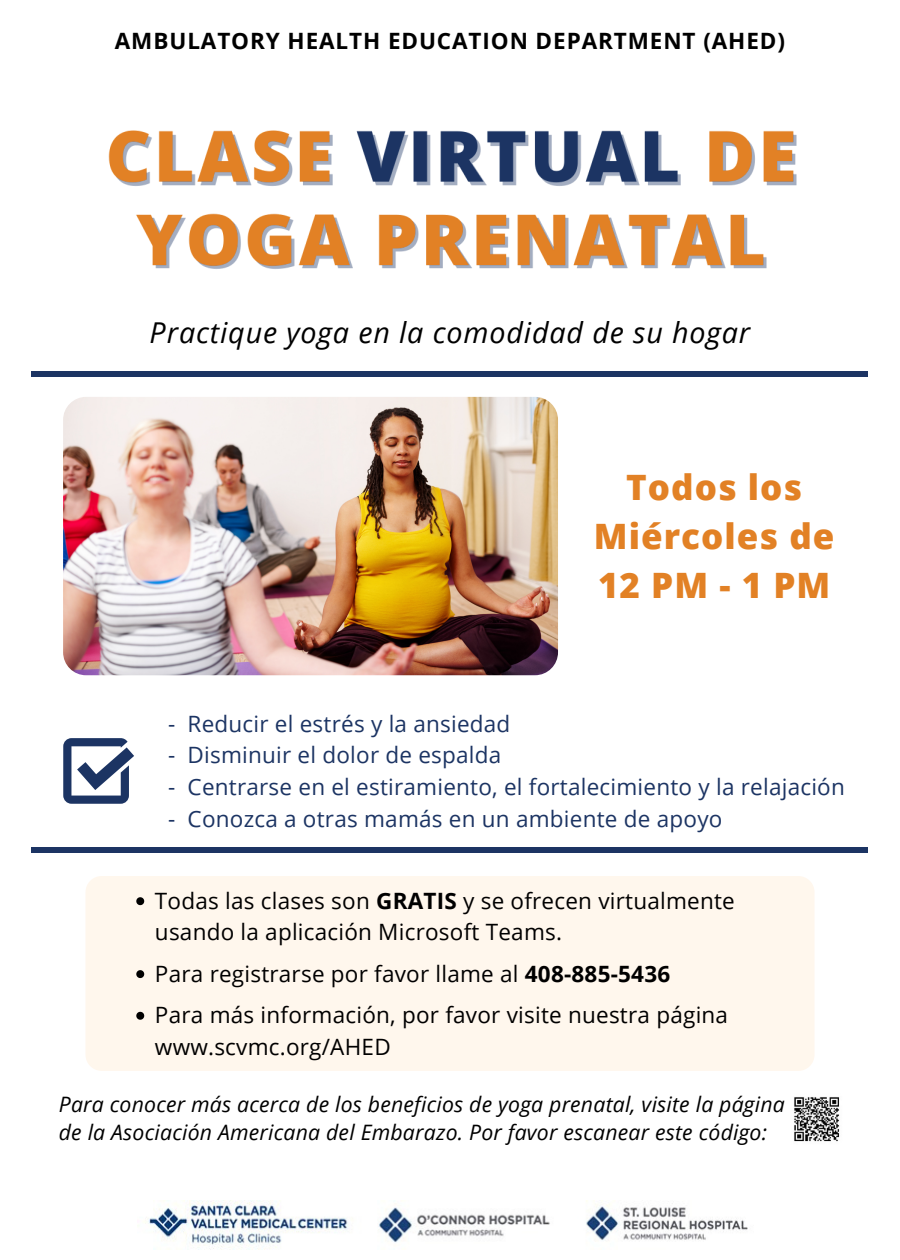
<style>
.page{position:relative;width:900px;height:1260px;background:#fff}
.page>*{position:absolute;margin:0;border:0;box-sizing:border-box;transform-origin:0 0}
.t1{font:800 35px/48.8px "Open Sans";letter-spacing:.03em;color:#e28125;text-align:center}
.t2{font:italic 28.75px "Open Sans";letter-spacing:.03em;color:#000}
.t3{font:22.5px/31.2px "Open Sans";letter-spacing:.01em;color:#000}
.t4{font:22.5px "Open Sans";letter-spacing:.01em;color:#1c3463}
.t5{font:700 22.5px "Open Sans";letter-spacing:.04em;color:#000}
.t6{font:italic 21.25px/28.2px "Open Sans";letter-spacing:.01em;color:#000}
.s1{font-weight:700}
</style>
<div class="page">
<div style="left:32px;top:848px;width:836px;height:5px;background:#1c3463"></div>
<div style="left:32px;top:371px;width:836px;height:6px;background:#1c3463"></div>
<img style="left:794px;top:1097px;width:45px;height:45px">
<img style="left:144px;top:1201px;width:604px;height:48px">
<img style="left:108px;top:130px;width:689px;height:139px">
<div style="left:85px;top:876px;width:730px;height:195px;background:#fff7ed;border-radius:16px"></div>
<svg style="left:136px;top:897px;width:8px;height:8px"></svg>
<svg style="left:136px;top:970px;width:8px;height:8px"></svg>
<svg style="left:136px;top:1012px;width:8px;height:8px"></svg>
<img style="left:63px;top:397px;width:495px;height:278px;border-radius:23px">
<svg style="left:63px;top:738px;width:71px;height:66px"></svg>
<p class="t5" style="left:115px;top:25px;width:672px">AMBULATORY HEALTH EDUCATION DEPARTMENT (AHED)</p>
<p class="t2" style="left:150px;top:312px;width:602px">Practique yoga en la comodidad de su hogar</p>
<p class="t1" style="left:594px;top:463px;width:242px">Todos los<br>Miércoles de<br>12PM-1PM</p>
<p class="t4" style="left:168px;top:708px;width:344px">- Reducir el estrés y la ansiedad</p>
<p class="t4" style="left:168px;top:739px;width:335px">- Disminuir el dolor de espalda</p>
<p class="t4" style="left:168px;top:771px;width:678px">- Centrarse en el estiramiento, el fortalecimiento y la relajación</p>
<p class="t4" style="left:168px;top:803px;width:556px">- Conozca a otras mamás en un ambiente de apoyo</p>
<p class="t3" style="left:155px;top:885px;width:581px">Todas las clases son <span class="s1">GRATIS</span> y se ofrecen virtualmente usando la aplicación Microsoft Teams.</p>
<p class="t3" style="left:155px;top:957px;width:517px">Para registrarse por favor llame al <span class="s1">408-885-5436</span></p>
<p class="t3" style="left:155px;top:999px;width:575px">Para más información, por favor visite nuestra página www.scvmc.org/AHED</p>
<p class="t6" style="left:59px;top:1090px;width:728px">Para conocer más acerca de los beneficios de yoga prenatal, visite la página de la Asociación Americana del Embarazo. Por favor escanear este código:</p>
</div>
